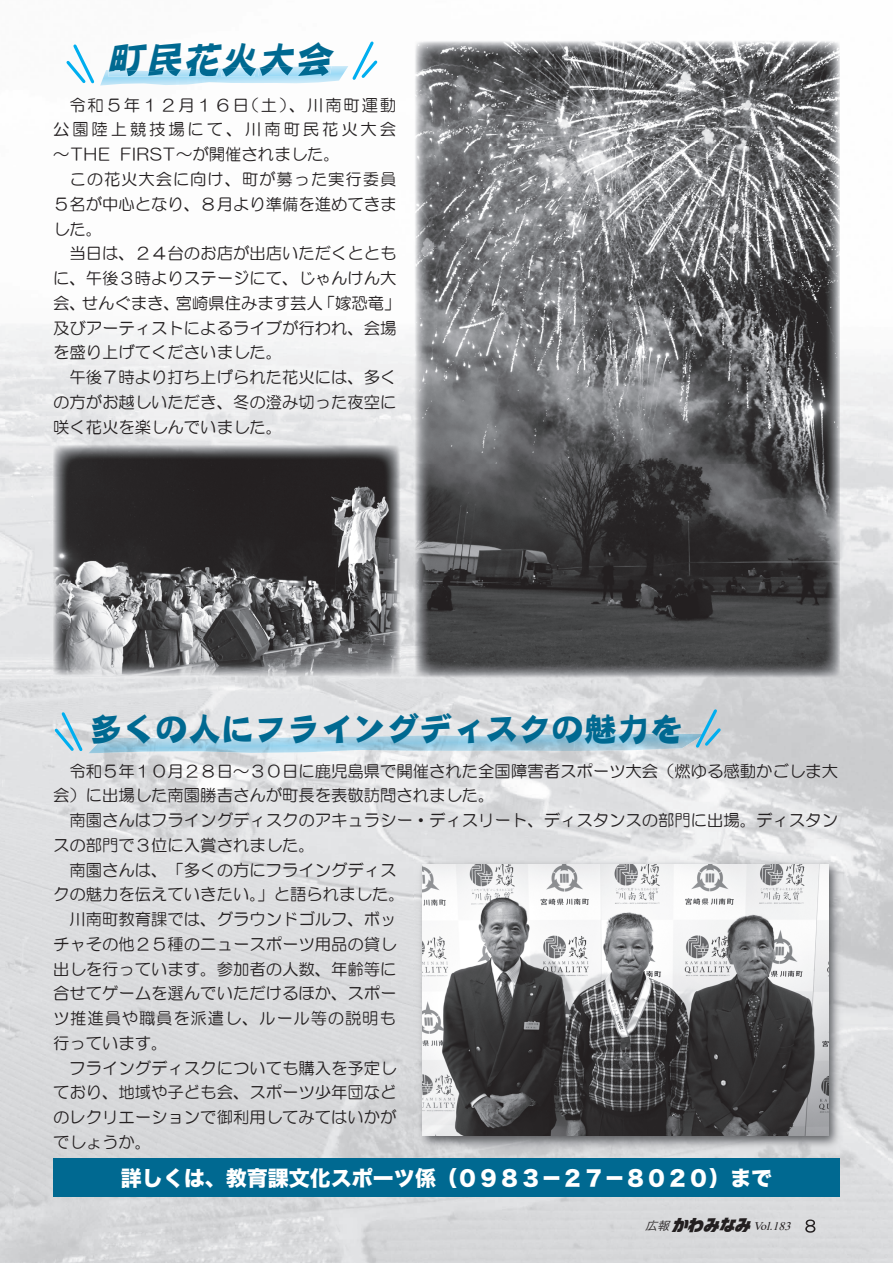
<style>
.page{position:relative;width:893px;height:1263px;background:#fff}
.page>*{position:absolute;margin:0;border:0;box-sizing:border-box;transform-origin:0 0}
.t1{font:italic 36.9px "DF Kyo Geki W7 WINP RKSJ H";color:#006991}
.t2{font:33px "DF Kyo Geki W7 WINP RKSJ H";color:#006991}
.t3{font:21px "Hira Kaku Std W8";color:#fff}
.t4{font:16.35px/24.8px "HG Maru Gothic MPRO";color:#231f20}
.t5{font:italic 11.55px "Times New Roman";color:#231f20;scale:1.04 1}
.t6{font:italic 11.55px "Hira Kaku Pro W3";color:#231f20;scale:1.04 1}
.s1{font-family:"RFG San Srf U 90 ms RKSJ H";font-size:15.75px}
</style>
<div class="page">
<img style="left:0;top:324px;width:893px;height:939px">
<svg style="left:805px;top:1219px;width:10px;height:14px"></svg>
<img style="left:415px;top:41px;width:425px;height:636px">
<img style="left:53px;top:444px;width:347px;height:232px">
<img style="left:414px;top:857px;width:431px;height:296px">
<img style="left:423px;top:865px;width:405px;height:270px">
<img style="left:100px;top:68px;width:203px;height:18px">
<img style="left:108px;top:69px;width:110px;height:7px">
<img style="left:221px;top:67px;width:35px;height:10px">
<img style="left:258px;top:66px;width:45px;height:10px">
<svg style="left:303px;top:41px;width:75px;height:42px"></svg>
<svg style="left:66px;top:44px;width:29px;height:40px"></svg>
<div style="left:53px;top:1159px;width:787px;height:38px;background:#006991"></div>
<img style="left:88px;top:734px;width:617px;height:19px">
<svg style="left:693px;top:707px;width:31px;height:43px"></svg>
<svg style="left:52px;top:710px;width:33px;height:44px"></svg>
<h1 class="t1" style="left:107px;top:41px;width:233px">町民花火大会</h1>
<p class="t4" style="left:53px;top:92px;width:345px;text-align:justify;text-indent:16px">令和５年１２月１６日（土）、川南町運動公園陸上競技場にて、川南町民花火大会～THE FIRST～が開催されました。</p>
<p class="t4" style="left:53px;top:167px;width:349px;text-indent:16px">この花火大会に向け、町が募った実行委員<br>５名が中心となり、８月より準備を進めてきました。<br>　当日は、２４台のお店が出店いただくとともに、午後３時よりステージにて、じゃんけん大会、せんぐまき、宮崎県住みます芸人「嫁恐竜」及びアーティストによるライブが行われ、会場を盛り上げてくださいました。<br>　午後７時より打ち上げられた花火には、多くの方がお越しいただき、冬の澄み切った夜空に咲く花火を楽しんでいました。</p>
<h2 class="t2" style="left:89px;top:713px;width:596px">多くの人にフライングディスクの魅力を</h2>
<p class="t4" style="left:53px;top:758px;width:786px">　令和５年１０月２８日～３０日に鹿児島県で開催された全国障害者スポーツ大会（燃ゆる感動かごしま大会）に出場した南園勝吉さんが町長を表敬訪問されました。<br>　南園さんはフライングディスクのアキュラシー・ディスリート、ディスタンスの部門に出場。ディスタンスの部門で３位に入賞されました。<br>　南園さんは、「多くの方にフライングディス<br>クの魅力を伝えていきたい。」と語られました。<br>　川南町教育課では、グラウンドゴルフ、ボッ<br>チャその他２５種のニュースポーツ用品の貸し<br>出しを行っています。参加者の人数、年齢等に<br>合せてゲームを選んでいただけるほか、スポー<br>ツ推進員や職員を派遣し、ルール等の説明も<br>行っています。<br>　フライングディスクについても購入を予定し<br>ており、地域や子ども会、スポーツ少年団など<br>のレクリエーションで御利用してみてはいかが<br>でしょうか。</p>
<p class="t3" style="left:121px;top:1166px;width:652px">詳しくは、教育課文化スポーツ係（０９８３－２７－８０２０）まで</p>
<p class="t5" style="left:671px;top:1218px;width:120px"><span class="s1">かわみなみ</span> Vol.183</p>
<p class="t6" style="left:645px;top:1215px;width:110px">広報　　　　　　　</p>
</div>
